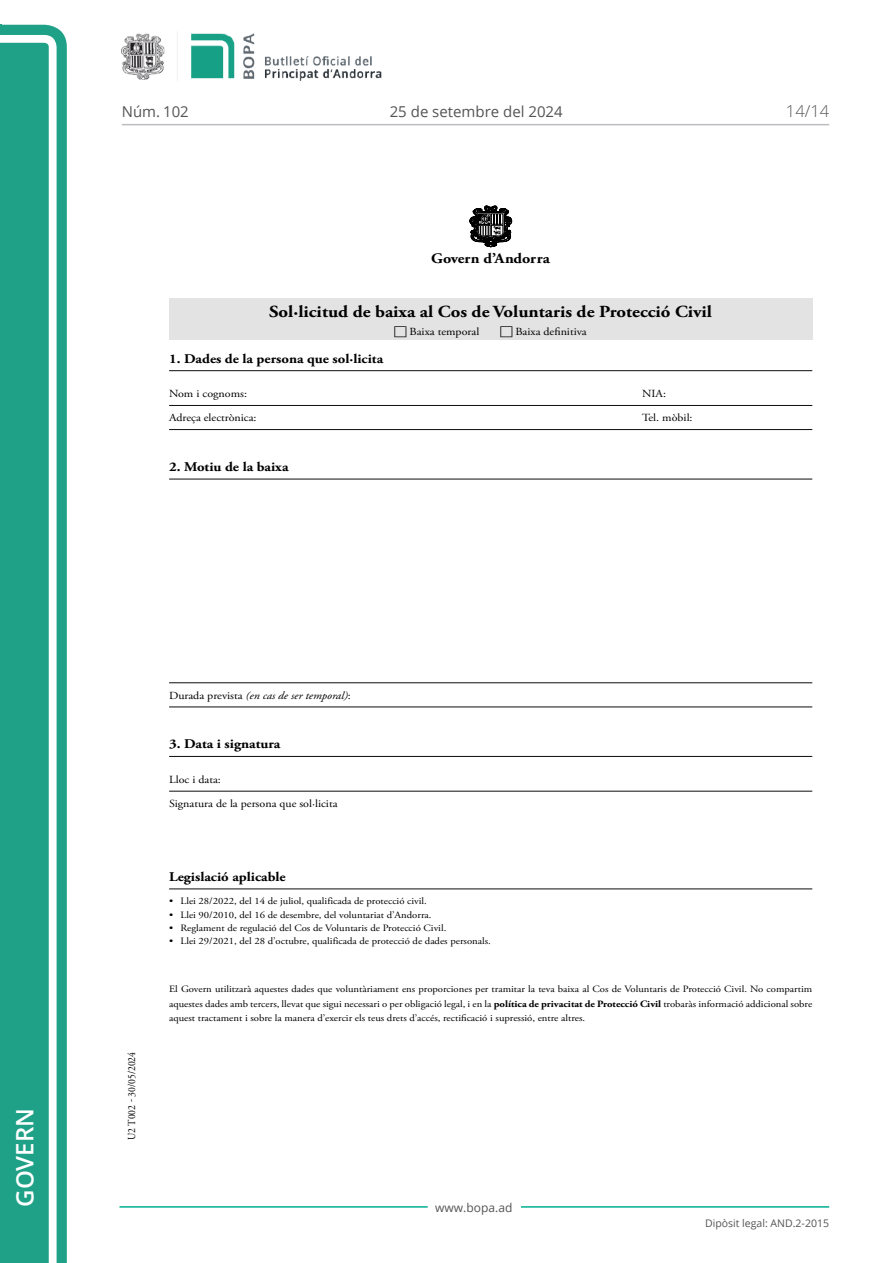
<style>
.page{position:relative;width:893px;height:1263px;background:#fff}
.page>*{position:absolute;margin:0;border:0;box-sizing:border-box;transform-origin:0 0}
.t1{font:600 24px "Open Sans";color:#fff}
.t2{font:700 16.95px "Adobe Garamond Pro";color:#000;scale:1.11 1}
.t3{font:300 16.5px "Open Sans";color:#545454}
.t4{font:15px "Open Sans";color:#545454}
.t5{font:700 14.55px "Adobe Garamond Pro";color:#000;scale:1.11 1}
.t6{font:700 13.35px "Adobe Garamond Pro";color:#000;scale:1.11 1}
.t7{font:12px "Open Sans";color:#545454}
.t8{font:10.8px "Adobe Garamond Pro";color:#000;scale:1.11 1}
.t9{font:italic 10.8px "Adobe Garamond Pro";color:#000;scale:1.11 1}
.t10{font:10.65px "Adobe Garamond Pro";color:#000;scale:.9 1}
.t11{font:10.5px "Open Sans";color:#545454}
.t12{font:9.6px/14.5px "Adobe Garamond Pro";color:#000;text-align:justify;scale:1.11 1}
.s1{font-style:normal}
.s2{font-weight:700}
</style>
<div class="page">
<svg style="left:0;top:25px;width:67px;height:1238px;fill:#1ea187"></svg>
<div style="left:0;top:43px;width:49px;height:1220px;background:#1ea187"></div>
<img style="left:122px;top:33px;width:260px;height:48px">
<hr style="left:119px;top:1206px;width:309px;height:2px;background:#00ae91">
<hr style="left:521px;top:1206px;width:308px;height:2px;background:#00ae91">
<hr style="left:122px;top:124px;width:707px;height:1px;background:#bcbdc0">
<div style="left:169px;top:298px;width:643px;height:41px;background:#e3e3e3"></div>
<svg style="left:470px;top:206px;width:43px;height:42px"></svg>
<hr style="left:169px;top:370px;width:643px;height:1px;background:#000">
<hr style="left:169px;top:405px;width:643px;height:1px;background:#000">
<hr style="left:169px;top:429px;width:643px;height:1px;background:#000">
<hr style="left:169px;top:479px;width:643px;height:1px;background:#000">
<hr style="left:169px;top:682px;width:643px;height:1px;background:#000">
<hr style="left:169px;top:707px;width:643px;height:1px;background:#000">
<hr style="left:169px;top:756px;width:643px;height:1px;background:#000">
<hr style="left:169px;top:791px;width:643px;height:1px;background:#000">
<hr style="left:169px;top:888px;width:643px;height:1px;background:#000">
<h1 class="t1" style="left:8px;top:1207px;width:100px;rotate:-90deg">Govern</h1>
<h3 class="t4" style="left:122px;top:102px;width:68px">Núm. 102</h3>
<h3 class="t4" style="left:390px;top:102px;width:175px">25 de setembre del 2024</h3>
<h3 class="t5" style="left:431px;top:250px;width:109px">Govern d’Andorra</h3>
<h2 class="t2" style="left:269px;top:301px;width:400px">Sol·licitud de baixa al Cos de Voluntaris de Protecció Civil</h2>
<p class="t8" style="left:410px;top:325px;width:64px">Baixa temporal</p>
<p class="t8" style="left:515px;top:325px;width:66px">Baixa definitiva</p>
<h3 class="t6" style="left:169px;top:351px;width:194px">1. Dades de la persona que sol·licita</h3>
<p class="t8" style="left:169px;top:387px;width:72px">Nom i cognoms:</p>
<p class="t8" style="left:642px;top:387px;width:23px">NIA:</p>
<p class="t8" style="left:169px;top:411px;width:80px">Adreça electrònica:</p>
<p class="t8" style="left:642px;top:411px;width:47px">Tel. mòbil:</p>
<h3 class="t6" style="left:169px;top:459px;width:109px">2. Motiu de la baixa</h3>
<h3 class="t3" style="left:786px;top:100px;width:45px">14/14</h3>
<p class="t9" style="left:169px;top:689px;width:165px"><span class="s1">Durada prevista</span> (en cas de ser temporal)<span class="s1">:</span></p>
<h3 class="t6" style="left:169px;top:736px;width:102px">3. Data i signatura</h3>
<p class="t8" style="left:169px;top:773px;width:48px">Lloc i data:</p>
<p class="t8" style="left:169px;top:797px;width:153px">Signatura de la persona que sol·licita</p>
<p class="t10" style="left:125px;top:1140px;width:99px;rotate:-90deg">U2 T002 - 30/05/2024</p>
<h3 class="t6" style="left:169px;top:869px;width:107px">Legislació aplicable</h3>
<p class="t12" style="left:169px;top:894px;width:234px">• Llei 28/2022, del 14 de juliol, qualificada de protecció civil.</p>
<p class="t12" style="left:169px;top:908px;width:238px">• Llei 90/2010, del 16 de desembre, del voluntariat d’Andorra.</p>
<p class="t12" style="left:169px;top:921px;width:251px">• Reglament de regulació del Cos de Voluntaris de Protecció Civil.</p>
<p class="t12" style="left:169px;top:934px;width:291px">• Llei 29/2021, del 28 d’octubre, qualificada de protecció de dades personals.</p>
<p class="t12" style="left:169px;top:982px;width:581px">El Govern utilitzarà aquestes dades que voluntàriament ens proporciones per tramitar la teva baixa al Cos de Voluntaris de Protecció Civil. No compartim aquestes dades amb tercers, llevat que sigui necessari o per obligació legal, i en la <span class="s2">política de privacitat de Protecció Civil</span> trobaràs informació addicional sobre aquest tractament i sobre la manera d’exercir els teus drets d’accés, rectificació i supressió, entre altres.</p>
<p class="t7" style="left:435px;top:1199px;width:79px">www.bopa.ad</p>
<p class="t11" style="left:705px;top:1216px;width:125px">Dipòsit legal: AND.2-2015</p>
</div>
